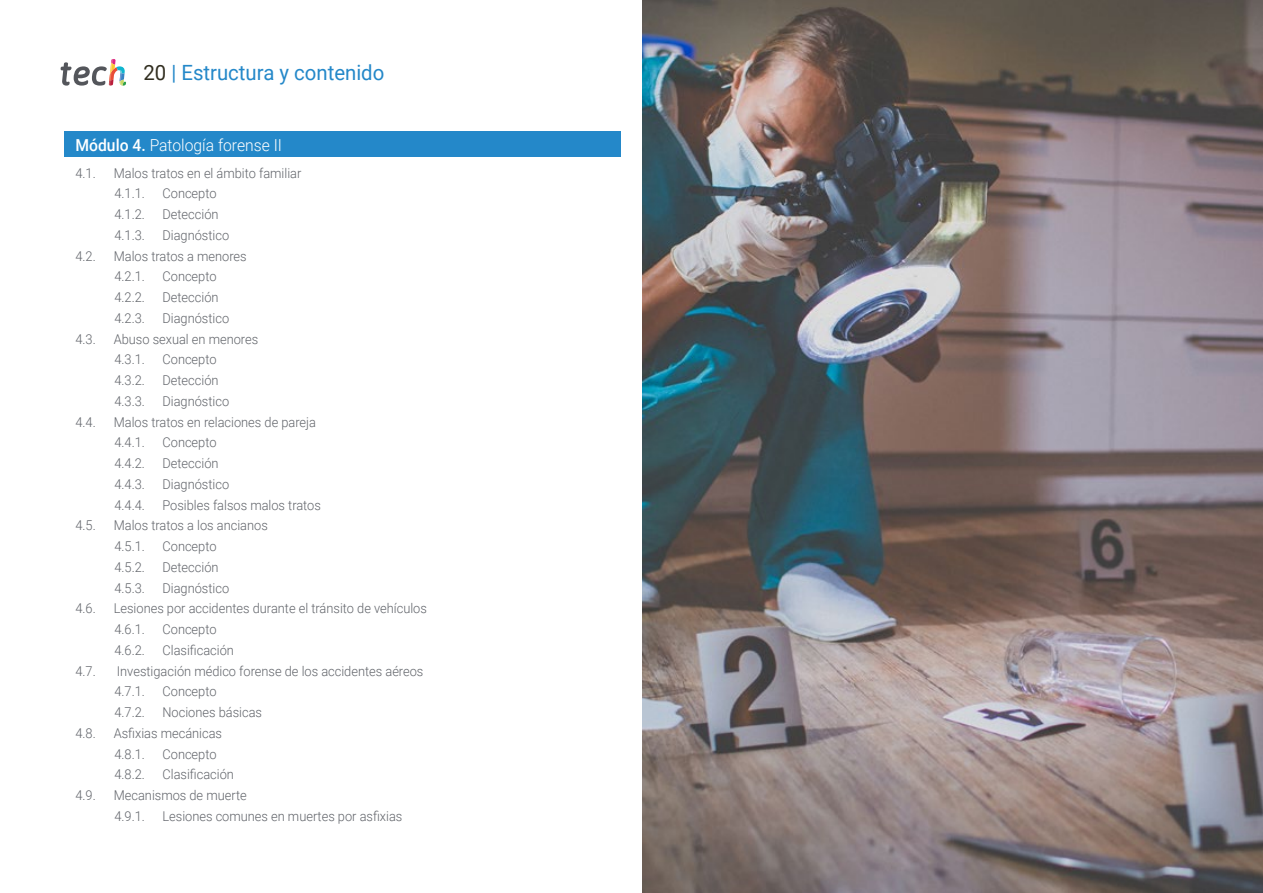
<style>
.page{position:relative;width:1263px;height:893px;background:#fff}
.page>*{position:absolute;margin:0;border:0;box-sizing:border-box;transform-origin:0 0}
.t1{font:21px "Roboto";color:#2488c9}
.t2{font:300 16.5px "Roboto";color:#fff;scale:.95 1}
.t3{font:300 13.5px/20.7px "Roboto";color:#61646a;scale:.95 1}
.s1{color:#312e20}
.s2{font-weight:500}
</style>
<div class="page">
<svg style="left:61px;top:59px;width:65px;height:27px"></svg>
<div style="left:64px;top:132px;width:557px;height:25px;background:#2488c9"></div>
<img style="left:642px;top:0;width:621px;height:893px">
<h1 class="t1" style="left:144px;top:57px;width:242px"><span class="s1">20</span> | Estructura y contenido</h1>
<p class="t2" style="left:75px;top:133px;width:219px"><span class="s2">Módulo 4.</span> Patología forense II</p>
<p class="t3" style="left:75px;top:162px;width:23px">4.1.</p>
<p class="t3" style="left:114px;top:162px;width:199px">Malos tratos en el ámbito familiar<br>4.1.1.</p>
<p class="t3" style="left:162px;top:183px;width:58px">Concepto</p>
<p class="t3" style="left:114px;top:203px;width:34px">4.1.2.</p>
<p class="t3" style="left:162px;top:203px;width:61px">Detección</p>
<p class="t3" style="left:114px;top:224px;width:34px">4.1.3.</p>
<p class="t3" style="left:162px;top:224px;width:72px">Diagnóstico</p>
<p class="t3" style="left:75px;top:245px;width:23px">4.2.</p>
<p class="t3" style="left:114px;top:245px;width:141px">Malos tratos a menores<br>4.2.1.</p>
<p class="t3" style="left:162px;top:266px;width:58px">Concepto</p>
<p class="t3" style="left:114px;top:286px;width:34px">4.2.2.</p>
<p class="t3" style="left:162px;top:286px;width:61px">Detección</p>
<p class="t3" style="left:114px;top:307px;width:34px">4.2.3.</p>
<p class="t3" style="left:162px;top:307px;width:72px">Diagnóstico</p>
<p class="t3" style="left:75px;top:328px;width:23px">4.3.</p>
<p class="t3" style="left:114px;top:328px;width:154px">Abuso sexual en menores<br>4.3.1.</p>
<p class="t3" style="left:162px;top:349px;width:58px">Concepto</p>
<p class="t3" style="left:114px;top:369px;width:34px">4.3.2.</p>
<p class="t3" style="left:162px;top:369px;width:61px">Detección</p>
<p class="t3" style="left:114px;top:390px;width:34px">4.3.3.</p>
<p class="t3" style="left:162px;top:390px;width:72px">Diagnóstico</p>
<p class="t3" style="left:75px;top:411px;width:23px">4.4.</p>
<p class="t3" style="left:114px;top:411px;width:214px">Malos tratos en relaciones de pareja<br>4.4.1.</p>
<p class="t3" style="left:162px;top:432px;width:58px">Concepto</p>
<p class="t3" style="left:114px;top:452px;width:34px">4.4.2.</p>
<p class="t3" style="left:162px;top:452px;width:61px">Detección</p>
<p class="t3" style="left:114px;top:473px;width:34px">4.4.3.</p>
<p class="t3" style="left:162px;top:473px;width:72px">Diagnóstico</p>
<p class="t3" style="left:114px;top:494px;width:34px">4.4.4.</p>
<p class="t3" style="left:162px;top:494px;width:168px">Posibles falsos malos tratos</p>
<p class="t3" style="left:75px;top:515px;width:23px">4.5.</p>
<p class="t3" style="left:114px;top:515px;width:164px">Malos tratos a los ancianos<br>4.5.1.</p>
<p class="t3" style="left:162px;top:535px;width:58px">Concepto</p>
<p class="t3" style="left:114px;top:556px;width:34px">4.5.2.</p>
<p class="t3" style="left:162px;top:556px;width:61px">Detección</p>
<p class="t3" style="left:114px;top:577px;width:34px">4.5.3.</p>
<p class="t3" style="left:162px;top:577px;width:72px">Diagnóstico</p>
<p class="t3" style="left:75px;top:598px;width:23px">4.6.</p>
<p class="t3" style="left:114px;top:598px;width:331px">Lesiones por accidentes durante el tránsito de vehículos<br>4.6.1.</p>
<p class="t3" style="left:162px;top:618px;width:58px">Concepto</p>
<p class="t3" style="left:114px;top:639px;width:34px">4.6.2.</p>
<p class="t3" style="left:162px;top:639px;width:77px">Clasificación</p>
<p class="t3" style="left:75px;top:660px;width:23px">4.7.</p>
<p class="t3" style="left:114px;top:660px;width:327px">Investigación médico forense de los accidentes aéreos<br>4.7.1.</p>
<p class="t3" style="left:162px;top:681px;width:58px">Concepto</p>
<p class="t3" style="left:114px;top:701px;width:34px">4.7.2.</p>
<p class="t3" style="left:162px;top:701px;width:106px">Nociones básicas</p>
<p class="t3" style="left:75px;top:722px;width:23px">4.8.</p>
<p class="t3" style="left:114px;top:722px;width:116px">Asfixias mecánicas<br>4.8.1.</p>
<p class="t3" style="left:162px;top:743px;width:58px">Concepto</p>
<p class="t3" style="left:114px;top:764px;width:34px">4.8.2.</p>
<p class="t3" style="left:162px;top:764px;width:77px">Clasificación</p>
<p class="t3" style="left:75px;top:784px;width:23px">4.9.</p>
<p class="t3" style="left:114px;top:784px;width:142px">Mecanismos de muerte<br>4.9.1.</p>
<p class="t3" style="left:162px;top:805px;width:254px">Lesiones comunes en muertes por asfixias</p>
</div>
